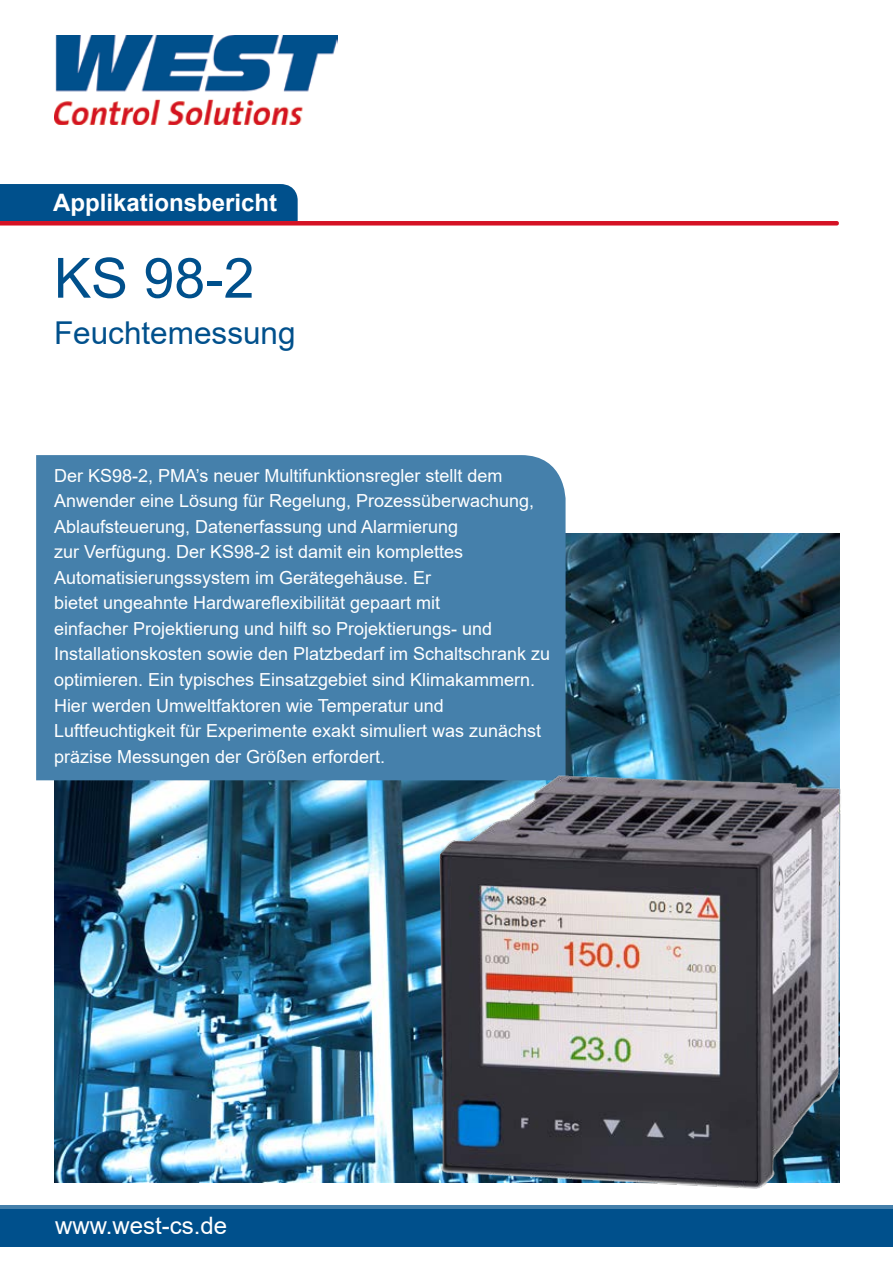
<style>
.page{position:relative;width:893px;height:1263px;background:#fff}
.page>*{position:absolute;margin:0;border:0;box-sizing:border-box;transform-origin:0 0}
.t1{font:55.5px "Arial";color:#00508c}
.t2{font:31.5px "Arial";color:#00508c}
.t3{font:700 24px "Arial";color:#fff}
.t4{font:24px "Arial";color:#fff}
.t5{font:18px/25.5px "Arial";color:#fff}
</style>
<div class="page">
<div style="left:0;top:1204px;width:893px;height:42px;background:#4580ab"></div>
<div style="left:0;top:1209px;width:893px;height:38px;background:#00508c"></div>
<img style="left:54px;top:36px;width:283px;height:89px">
<img style="left:54px;top:534px;width:785px;height:648px">
<div style="left:36px;top:455px;width:530px;height:325px;background:#4580ab"></div>
<img style="left:402px;top:767px;width:439px;height:422px">
<svg style="left:0;top:184px;width:839px;height:41px"></svg>
<h3 class="t3" style="left:53px;top:185px;width:226px">Applikationsbericht</h3>
<h1 class="t1" style="left:54px;top:240px;width:202px">KS 98-2</h1>
<h2 class="t2" style="left:54px;top:311px;width:243px">Feuchtemessung</h2>
<p class="t5" style="left:54px;top:463px;width:498px">Der KS98-2, PMA’s neuer Multifunktionsregler stellt dem Anwender eine Lösung für Regelung, Prozessüberwachung, Ablaufsteuerung, Datenerfassung und Alarmierung<br>zur Verfügung. Der KS98-2 ist damit ein komplettes Automatisierungssystem im Gerätegehäuse. Er<br>bietet ungeahnte Hardwareflexibilität gepaart mit<br>einfacher Projektierung und hilft so Projektierungs- und Installationskosten sowie den Platzbedarf im Schaltschrank zu optimieren. Ein typisches Einsatzgebiet sind Klimakammern.<br>Hier werden Umweltfaktoren wie Temperatur und Luftfeuchtigkeit für Experimente exakt simuliert was zunächst präzise Messungen der Größen erfordert.</p>
<h3 class="t4" style="left:55px;top:1209px;width:174px">www.west-cs.de</h3>
</div>
